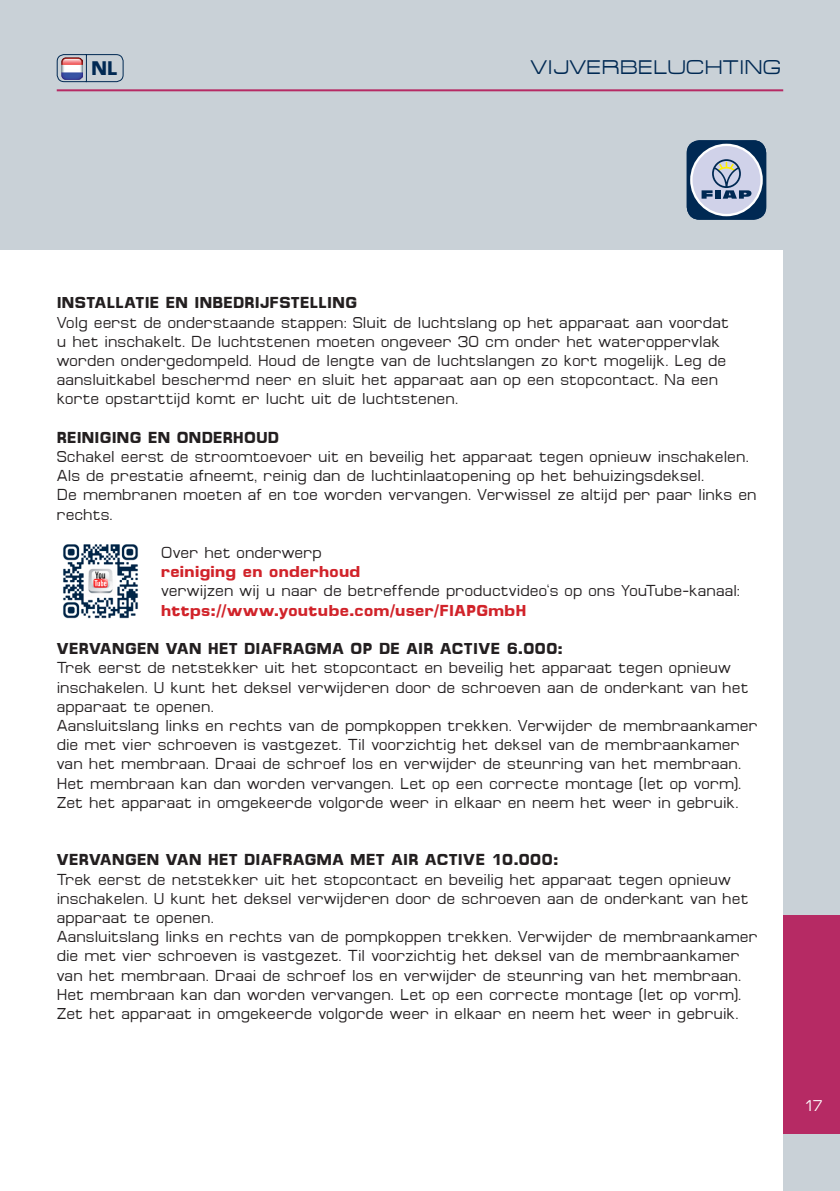
<style>
.page{position:relative;width:840px;height:1191px;background:#fff}
.page>*{position:absolute;margin:0;border:0;box-sizing:border-box;transform-origin:0 0}
.t1{font:20px "Micro Extend FLF";letter-spacing:.025em;color:#002953}
.t2{font:700 20px "Micro FLF";color:#002953}
.t3{font:16px/19.2px "Micro FLF";letter-spacing:.01em;color:#231f20}
.t4{font:700 16px "Micro FLF";letter-spacing:.025em;color:#231f20}
.t5{font:700 16px "Micro FLF";letter-spacing:.02em;color:#d1232a}
.t6{font:15.6px "Micro FLF";color:#fff}
</style>
<div class="page">
<div style="left:782px;top:0;width:57px;height:1191px;background:#c9d1d7"></div>
<div style="left:0;top:0;width:839px;height:250px;background:#c9d1d7"></div>
<div style="left:782px;top:915px;width:57px;height:218px;background:#b62a64"></div>
<hr style="left:57px;top:89px;width:725px;height:2px;background:#b62a64">
<svg style="left:56px;top:54px;width:68px;height:29px"></svg>
<img style="left:61px;top:57px;width:22px;height:22px">
<div style="left:686px;top:140px;width:79px;height:80px;background:#002953;border-radius:13px"></div>
<svg style="left:689px;top:144px;width:73px;height:72px"></svg>
<div style="left:692px;top:146px;width:68px;height:68px;background:#d0d2e9;border-radius:50%"></div>
<svg style="left:701px;top:159px;width:50px;height:40px"></svg>
<img style="left:63px;top:544px;width:75px;height:75px">
<p class="t2" style="left:91px;top:57px;width:28px">NL</p>
<p class="t1" style="left:530px;top:57px;width:252px">VIJVERBELUCHTING</p>
<p class="t4" style="left:57px;top:294px;width:301px">INSTALLATIE EN INBEDRIJFSTELLING</p>
<p class="t3" style="left:57px;top:313px;width:673px">Volg eerst de onderstaande stappen: Sluit de luchtslang op het apparaat aan voordat u het inschakelt. De luchtstenen moeten ongeveer 30 cm onder het wateroppervlak worden ondergedompeld. Houd de lengte van de luchtslangen zo kort mogelijk. Leg de aansluitkabel beschermd neer en sluit het apparaat aan op een stopcontact. Na een korte opstarttijd komt er lucht uit de luchtstenen.</p>
<p class="t4" style="left:57px;top:428px;width:223px">REINIGING EN ONDERHOUD</p>
<p class="t3" style="left:57px;top:447px;width:701px">Schakel eerst de stroomtoevoer uit en beveilig het apparaat tegen opnieuw inschakelen.<br>Als de prestatie afneemt, reinig dan de luchtinlaatopening op het behuizingsdeksel.<br>De membranen moeten af en toe worden vervangen. Verwissel ze altijd per paar links en rechts.</p>
<p class="t3" style="left:161px;top:543px;width:162px">Over het onderwerp</p>
<p class="t5" style="left:161px;top:562px;width:200px">reiniging en onderhoud</p>
<p class="t3" style="left:161px;top:581px;width:580px">verwijzen wij u naar de betreffende productvideo‘s op ons YouTube-kanaal:</p>
<p class="t5" style="left:161px;top:601px;width:366px">https://www.youtube.com/user/FIAPGmbH</p>
<p class="t4" style="left:57px;top:639px;width:507px">VERVANGEN VAN HET DIAFRAGMA OP DE AIR ACTIVE 6.000:</p>
<p class="t3" style="left:57px;top:658px;width:702px">Trek eerst de netstekker uit het stopcontact en beveilig het apparaat tegen opnieuw inschakelen. U kunt het deksel verwijderen door de schroeven aan de onderkant van het apparaat te openen.<br>Aansluitslang links en rechts van de pompkoppen trekken. Verwijder de membraankamer die met vier schroeven is vastgezet. Til voorzichtig het deksel van de membraankamer van het membraan. Draai de schroef los en verwijder de steunring van het membraan.<br>Het membraan kan dan worden vervangen. Let op een correcte montage (let op vorm).<br>Zet het apparaat in omgekeerde volgorde weer in elkaar en neem het weer in gebruik.</p>
<p class="t4" style="left:57px;top:850px;width:503px">VERVANGEN VAN HET DIAFRAGMA MET AIR ACTIVE 10.000:</p>
<p class="t3" style="left:57px;top:869px;width:702px">Trek eerst de netstekker uit het stopcontact en beveilig het apparaat tegen opnieuw inschakelen. U kunt het deksel verwijderen door de schroeven aan de onderkant van het apparaat te openen.<br>Aansluitslang links en rechts van de pompkoppen trekken. Verwijder de membraankamer die met vier schroeven is vastgezet. Til voorzichtig het deksel van de membraankamer van het membraan. Draai de schroef los en verwijder de steunring van het membraan.<br>Het membraan kan dan worden vervangen. Let op een correcte montage (let op vorm).<br>Zet het apparaat in omgekeerde volgorde weer in elkaar en neem het weer in gebruik.</p>
<p class="t6" style="left:803px;top:1097px;width:20px">17</p>
</div>
